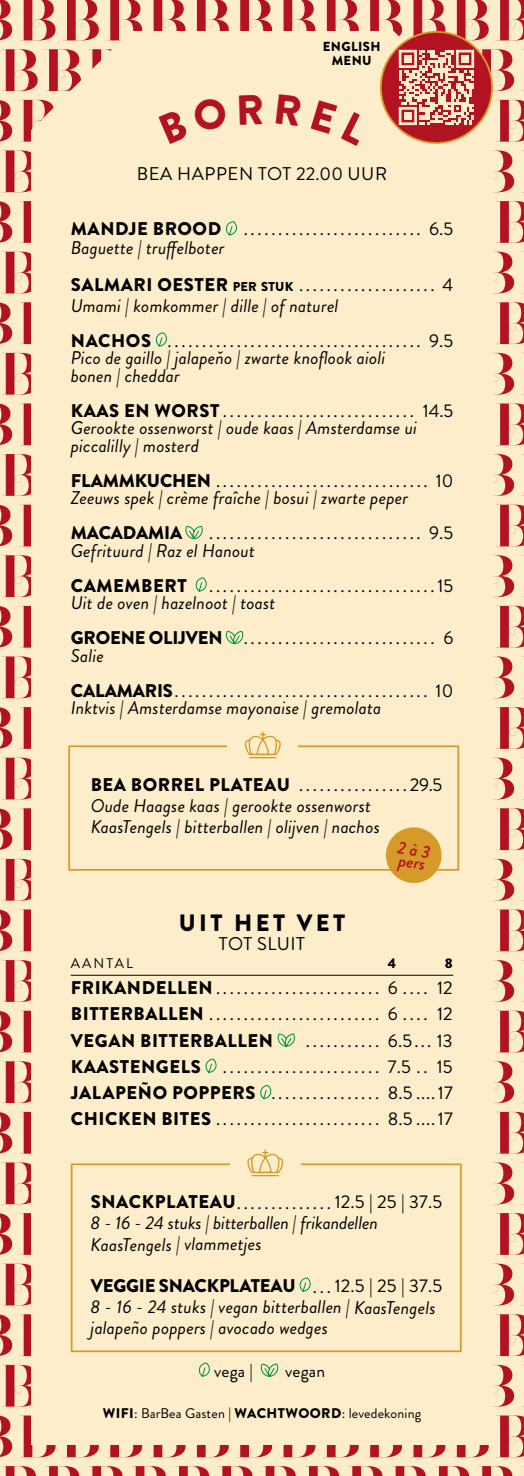
<style>
.page{position:relative;width:524px;height:1476px;background:#fff}
.page>*{position:absolute;margin:0;border:0;box-sizing:border-box;transform-origin:0 0}
.t1{font:900 23.62px "Brandon Grotesque";letter-spacing:.145em;color:#000}
.t2{font:italic 18.38px/21px "Brandon Grotesque";letter-spacing:.01em;color:#000}
.t3{font:18.38px/26.2px "Brandon Grotesque";letter-spacing:.02em;color:#000}
.t4{font:900 18.38px "Brandon Grotesque";letter-spacing:-.01em;color:#000}
.t5{font:17.5px "Brandon Grotesque";letter-spacing:.01em;color:#000}
.t6{font:italic 500 17.5px/12.2px "Brandon Grotesque";color:#b21221}
.t7{font:14px "Brandon Grotesque";letter-spacing:.01em;color:#000}
.t8{font:900 13.12px/14px "Brandon Grotesque";letter-spacing:.03em;color:#000;text-align:center}
.s1{font-weight:900}
.s2{font-style:italic}
.s3{font-weight:900;font-style:normal}
.s4{font-weight:900;font-style:normal;font-size:12.78px}
.s5{font-style:normal}
</style>
<div class="page">
<div style="left:0;top:0;width:523px;height:1476px;background:#feedcb"></div>
<svg style="left:0;top:0;width:12px;height:40px"></svg>
<svg style="left:23px;top:0;width:32px;height:40px"></svg>
<svg style="left:67px;top:0;width:32px;height:31px"></svg>
<svg style="left:110px;top:0;width:32px;height:31px"></svg>
<svg style="left:153px;top:0;width:32px;height:31px"></svg>
<svg style="left:196px;top:0;width:33px;height:31px"></svg>
<svg style="left:240px;top:0;width:32px;height:31px"></svg>
<svg style="left:283px;top:0;width:32px;height:31px"></svg>
<svg style="left:326px;top:0;width:32px;height:31px"></svg>
<svg style="left:370px;top:0;width:32px;height:31px"></svg>
<svg style="left:413px;top:0;width:32px;height:31px"></svg>
<svg style="left:456px;top:0;width:32px;height:31px"></svg>
<svg style="left:500px;top:0;width:23px;height:40px"></svg>
<svg style="left:514px;top:100px;width:9px;height:42px"></svg>
<svg style="left:493px;top:150px;width:21px;height:42px"></svg>
<svg style="left:0;top:201px;width:12px;height:42px"></svg>
<svg style="left:20px;top:201px;width:11px;height:42px"></svg>
<svg style="left:496px;top:201px;width:27px;height:42px"></svg>
<svg style="left:5px;top:252px;width:26px;height:41px"></svg>
<svg style="left:493px;top:252px;width:21px;height:41px"></svg>
<svg style="left:0;top:302px;width:12px;height:42px"></svg>
<svg style="left:20px;top:302px;width:11px;height:42px"></svg>
<svg style="left:496px;top:302px;width:27px;height:42px"></svg>
<svg style="left:2px;top:353px;width:29px;height:42px"></svg>
<svg style="left:493px;top:353px;width:21px;height:42px"></svg>
<svg style="left:0;top:403px;width:12px;height:42px"></svg>
<svg style="left:20px;top:403px;width:11px;height:42px"></svg>
<svg style="left:496px;top:403px;width:27px;height:42px"></svg>
<svg style="left:2px;top:454px;width:29px;height:42px"></svg>
<svg style="left:493px;top:454px;width:21px;height:42px"></svg>
<svg style="left:0;top:505px;width:12px;height:41px"></svg>
<svg style="left:23px;top:505px;width:8px;height:41px"></svg>
<svg style="left:500px;top:505px;width:23px;height:41px"></svg>
<svg style="left:2px;top:555px;width:29px;height:42px"></svg>
<svg style="left:493px;top:555px;width:21px;height:42px"></svg>
<svg style="left:0;top:606px;width:12px;height:42px"></svg>
<svg style="left:20px;top:606px;width:11px;height:42px"></svg>
<svg style="left:496px;top:606px;width:27px;height:42px"></svg>
<svg style="left:2px;top:656px;width:29px;height:42px"></svg>
<svg style="left:493px;top:656px;width:21px;height:42px"></svg>
<svg style="left:496px;top:707px;width:27px;height:42px"></svg>
<svg style="left:493px;top:758px;width:21px;height:41px"></svg>
<svg style="left:496px;top:808px;width:27px;height:42px"></svg>
<svg style="left:493px;top:859px;width:21px;height:42px"></svg>
<svg style="left:0;top:909px;width:12px;height:42px"></svg>
<svg style="left:20px;top:909px;width:11px;height:42px"></svg>
<svg style="left:496px;top:909px;width:27px;height:42px"></svg>
<svg style="left:2px;top:960px;width:29px;height:42px"></svg>
<svg style="left:493px;top:960px;width:21px;height:42px"></svg>
<svg style="left:0;top:1011px;width:12px;height:41px"></svg>
<svg style="left:23px;top:1011px;width:8px;height:41px"></svg>
<svg style="left:500px;top:1011px;width:23px;height:41px"></svg>
<svg style="left:2px;top:1061px;width:29px;height:42px"></svg>
<svg style="left:493px;top:1061px;width:21px;height:42px"></svg>
<svg style="left:496px;top:1112px;width:27px;height:41px"></svg>
<svg style="left:493px;top:1162px;width:21px;height:42px"></svg>
<svg style="left:0;top:1213px;width:12px;height:42px"></svg>
<svg style="left:20px;top:1213px;width:11px;height:42px"></svg>
<svg style="left:496px;top:1213px;width:27px;height:42px"></svg>
<svg style="left:5px;top:1264px;width:26px;height:41px"></svg>
<svg style="left:493px;top:1264px;width:21px;height:41px"></svg>
<svg style="left:496px;top:1314px;width:27px;height:42px"></svg>
<svg style="left:493px;top:1365px;width:21px;height:41px"></svg>
<svg style="left:0;top:1415px;width:12px;height:42px"></svg>
<svg style="left:20px;top:1415px;width:35px;height:42px"></svg>
<svg style="left:67px;top:1445px;width:32px;height:12px"></svg>
<svg style="left:110px;top:1445px;width:32px;height:12px"></svg>
<svg style="left:153px;top:1445px;width:32px;height:12px"></svg>
<svg style="left:196px;top:1445px;width:33px;height:12px"></svg>
<svg style="left:240px;top:1445px;width:32px;height:12px"></svg>
<svg style="left:283px;top:1445px;width:32px;height:12px"></svg>
<svg style="left:326px;top:1445px;width:32px;height:12px"></svg>
<svg style="left:370px;top:1445px;width:32px;height:12px"></svg>
<svg style="left:413px;top:1445px;width:32px;height:12px"></svg>
<svg style="left:456px;top:1445px;width:32px;height:12px"></svg>
<svg style="left:496px;top:1415px;width:27px;height:42px"></svg>
<svg style="left:2px;top:1466px;width:34px;height:10px"></svg>
<svg style="left:45px;top:1466px;width:35px;height:10px"></svg>
<svg style="left:88px;top:1466px;width:35px;height:10px"></svg>
<svg style="left:132px;top:1466px;width:34px;height:10px"></svg>
<svg style="left:175px;top:1466px;width:35px;height:10px"></svg>
<svg style="left:218px;top:1466px;width:35px;height:10px"></svg>
<svg style="left:262px;top:1466px;width:34px;height:10px"></svg>
<svg style="left:305px;top:1466px;width:35px;height:10px"></svg>
<svg style="left:348px;top:1466px;width:35px;height:10px"></svg>
<svg style="left:391px;top:1466px;width:35px;height:10px"></svg>
<svg style="left:435px;top:1466px;width:35px;height:10px"></svg>
<svg style="left:478px;top:1466px;width:35px;height:10px"></svg>
<div style="left:380px;top:32px;width:111px;height:111px;background:#b21221;border-radius:50%"></div>
<svg style="left:427px;top:49px;width:87px;height:93px"></svg>
<div style="left:461px;top:55px;width:7px;height:8px;background:#feedcb"></div>
<svg style="left:225px;top:221px;width:12px;height:15px"></svg>
<svg style="left:155px;top:332px;width:12px;height:15px"></svg>
<svg style="left:185px;top:525px;width:18px;height:15px"></svg>
<svg style="left:195px;top:577px;width:12px;height:15px"></svg>
<svg style="left:225px;top:630px;width:19px;height:15px"></svg>
<svg style="left:277px;top:1033px;width:18px;height:14px"></svg>
<svg style="left:205px;top:1058px;width:67px;height:42px"></svg>
<svg style="left:299px;top:1277px;width:12px;height:15px"></svg>
<svg style="left:0;top:707px;width:384px;height:92px"></svg>
<svg style="left:0;top:808px;width:460px;height:93px"></svg>
<svg style="left:0;top:1112px;width:384px;height:92px"></svg>
<hr style="left:71px;top:975px;width:382px;height:1px;background:#000">
<svg style="left:0;top:1314px;width:340px;height:92px"></svg>
<svg style="left:0;top:49px;width:427px;height:143px"></svg>
<p class="t8" style="left:322px;top:40px;width:59px">ENGLISH<br>MENU</p>
<p class="t3" style="left:137px;top:161px;width:252px">BEA HAPPEN TOT 22.00 UUR</p>
<p class="t3" style="left:71px;top:220px;width:384px;line-height:18.4px"><span class="s1">MANDJE BROOD</span> .......................... 6.5<br><span class="s2">Baguette | truffelboter</span></p>
<p class="t2" style="left:71px;top:274px;width:384px"><span class="s3">SALMARI OESTER</span> <span class="s4">PER STUK</span> <span class="s5">.................... 4<br></span>Umami | komkommer | dille | of naturel</p>
<p class="t2" style="left:71px;top:332px;width:384px;line-height:17.5px"><span class="s3">NACHOS</span> <span class="s5">..................................... 9.5<br></span>Pico de gaillo | jalapeňo | zwarte knoflook aioli<br>bonen | cheddar</p>
<p class="t2" style="left:71px;top:402px;width:384px;line-height:17.5px"><span class="s3">KAAS EN WORST</span><span class="s5">............................ 14.5<br></span>Gerookte ossenworst | oude kaas | Amsterdamse ui piccalilly | mosterd</p>
<p class="t2" style="left:71px;top:472px;width:384px;line-height:17.5px"><span class="s3">FLAMMKUCHEN</span> <span class="s5">............................... 10<br></span>Zeeuws spek | crème fraîche | bosui | zwarte peper</p>
<p class="t4" style="left:71px;top:520px;width:113px">MACADAMIA</p>
<p class="t3" style="left:209px;top:520px;width:245px">............................... 9.5</p>
<p class="t3" style="left:71px;top:533px;width:384px;line-height:35px"><span class="s2">Gefrituurd | Raz el Hanout<br></span><span class="s1">CAMEMBERT</span> .................................15</p>
<p class="t3" style="left:71px;top:585px;width:384px;line-height:35px"><span class="s2">Uit de oven | hazelnoot | toast<br></span><span class="s1">GROENE OLIJVEN</span> ............................ 6</p>
<p class="t3" style="left:71px;top:638px;width:384px;line-height:35px"><span class="s2">Salie<br></span><span class="s1">CALAMARIS</span>..................................... 10</p>
<p class="t2" style="left:71px;top:698px;width:312px">Inktvis | Amsterdamse mayonaise | gremolata</p>
<p class="t2" style="left:91px;top:774px;width:353px"><span class="s3">BEA BORREL PLATEAU</span> <span class="s5">................29.5<br></span>Oude Haagse kaas | gerookte ossenworst<br>KaasTengels | bitterballen | olijven | nachos</p>
<p class="t6" style="left:398px;top:841px;width:35px;rotate:9deg">2 à 3 pers</p>
<p class="t1" style="left:178px;top:906px;width:168px">UIT HET VET</p>
<p class="t3" style="left:219px;top:931px;width:87px">TOT SLUIT</p>
<p class="t3" style="left:71px;top:975px;width:383px;text-align:justify"><span class="s1">FRIKANDELLEN</span>........................ 6 .... 12<br><span class="s1">BITTERBALLEN</span> ......................... 6 .... 12<br><span class="s1">VEGAN BITTERBALLEN</span></p>
<p class="t3" style="left:71px;top:1027px;width:383px;text-align:justify;text-indent:235px">........... 6.5... 13<br><span class="s1">KAASTENGELS</span> ....................... 7.5 .. 15<br><span class="s1">JALAPEÑO POPPERS</span> ................ 8.5....17<br><span class="s1">CHICKEN BITES</span> ........................ 8.5....17</p>
<p class="t2" style="left:91px;top:1194px;width:353px;line-height:19.2px"><span class="s3">SNACKPLATEAU</span><span class="s5">.............. 12.5 | 25 | 37.5<br></span>8 - 16 - 24 stuks | bitterballen | frikandellen</p>
<p class="t2" style="left:91px;top:1234px;width:172px">KaasTengels | vlammetjes</p>
<p class="t2" style="left:91px;top:1275px;width:353px"><span class="s3">VEGGIE SNACKPLATEAU</span> <span class="s5">. . . 12.5 | 25 | 37.5<br></span>8 - 16 - 24 stuks | vegan bitterballen | KaasTengels jalapeño poppers | avocado wedges</p>
<p class="t5" style="left:214px;top:1359px;width:40px">vega |</p>
<p class="t5" style="left:285px;top:1359px;width:41px">vegan</p>
<p class="t7" style="left:103px;top:1403px;width:319px"><span class="s1">WIFI</span>: BarBea Gasten | <span class="s1">WACHTWOORD</span>: levedekoning</p>
</div>
